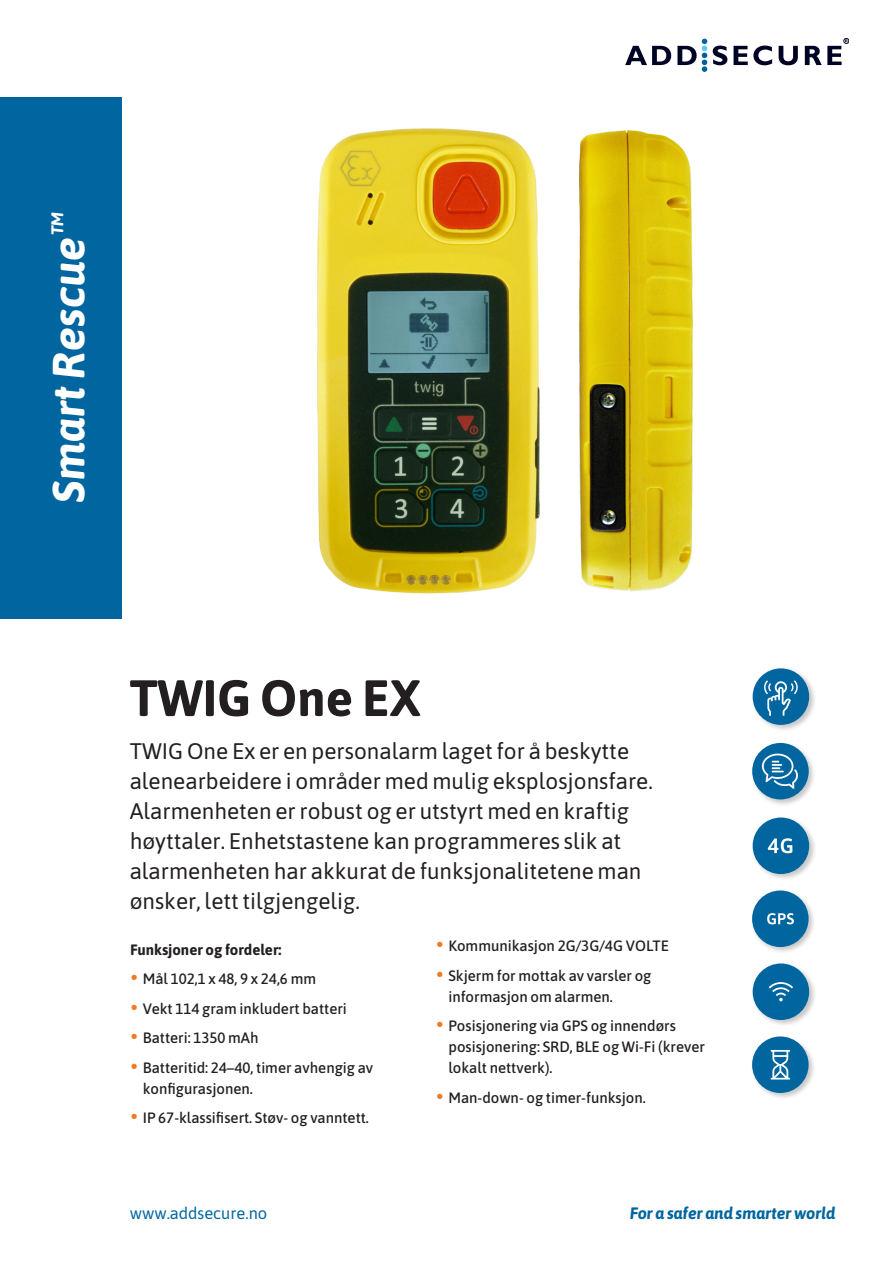
<style>
.page{position:relative;width:893px;height:1263px;background:#fff}
.page>*{position:absolute;margin:0;border:0;box-sizing:border-box;transform-origin:0 0}
.Headline2_AsapBd34_3{font:700 51px "Asap";color:#231f20}
.Category_AsapBoldIta{font:italic 700 45px "Asap";color:#fff}
.Preamble_Asap15_20{font:22.5px/30px "Asap";color:#231f20}
.t1{font:italic 700 16.5px "Asap";color:#01669f}
.t2{font:16.5px "Asap";color:#01669f}
.t3{font:500 15px/21px "Asap";color:#231f20}
.BodyText_Asap10_14{font:700 15px "Asap";color:#231f20}
</style>
<div class="page">
<svg style="left:625px;top:38px;width:224px;height:34px"></svg>
<img style="left:288px;top:128px;width:406px;height:466px">
<div style="left:0;top:98px;width:121px;height:521px;background:#01669f"></div>
<div style="left:751px;top:816px;width:66px;height:66px;background:#231f20;opacity:.25"></div>
<div style="left:754px;top:819px;width:54px;height:53px;background:#01669f;border-radius:50%"></div>
<svg style="left:768px;top:838px;width:24px;height:15px"></svg>
<div style="left:753px;top:817px;width:56px;height:57px;border:3px solid #01669f;border-radius:50%"></div>
<div style="left:751px;top:962px;width:66px;height:66px;background:#231f20;opacity:.25"></div>
<div style="left:754px;top:965px;width:54px;height:53px;background:#01669f;border-radius:50%"></div>
<svg style="left:769px;top:982px;width:24px;height:19px"></svg>
<div style="left:753px;top:963px;width:56px;height:57px;border:3px solid #01669f;border-radius:50%"></div>
<div style="left:751px;top:667px;width:66px;height:65px;background:#231f20;opacity:.25"></div>
<div style="left:754px;top:670px;width:54px;height:53px;background:#01669f;border-radius:50%"></div>
<svg style="left:764px;top:680px;width:34px;height:36px"></svg>
<div style="left:753px;top:668px;width:56px;height:57px;border:3px solid #01669f;border-radius:50%"></div>
<div style="left:750px;top:889px;width:66px;height:66px;background:#231f20;opacity:.25"></div>
<div style="left:754px;top:892px;width:53px;height:53px;background:#01669f;border-radius:50%"></div>
<svg style="left:767px;top:913px;width:27px;height:11px"></svg>
<div style="left:752px;top:890px;width:57px;height:57px;border:3px solid #01669f;border-radius:50%"></div>
<div style="left:750px;top:1035px;width:66px;height:66px;background:#231f20;opacity:.25"></div>
<div style="left:754px;top:1038px;width:53px;height:53px;background:#01669f;border-radius:50%"></div>
<svg style="left:771px;top:1050px;width:19px;height:29px"></svg>
<div style="left:752px;top:1036px;width:57px;height:57px;border:3px solid #01669f;border-radius:50%"></div>
<div style="left:750px;top:741px;width:66px;height:66px;background:#231f20;opacity:.25"></div>
<div style="left:754px;top:744px;width:53px;height:54px;background:#01669f;border-radius:50%"></div>
<svg style="left:762px;top:754px;width:36px;height:35px"></svg>
<div style="left:752px;top:743px;width:57px;height:56px;border:3px solid #01669f;border-radius:50%"></div>
<p class="Category_AsapBoldIta" style="left:38px;top:503px;width:294px;rotate:-90deg">Smart Rescue<sup>™</sup></p>
<p class="Headline2_AsapBd34_3" style="left:130px;top:662px;width:293px">TWIG One EX</p>
<p class="Preamble_Asap15_20" style="left:130px;top:735px;width:525px">TWIG One Ex er en personalarm laget for å beskytte alenearbeidere i områder med mulig eksplosjonsfare.<br>Alarmenheten er robust og er utstyrt med en kraftig høyttaler. Enhetstastene kan programmeres slik at alarmenheten har akkurat de funksjonalitetene man ønsker, lett tilgjengelig.</p>
<p class="BodyText_Asap10_14" style="left:130px;top:939px;width:153px">Funksjoner og fordeler:</p>
<p class="t3" style="left:143px;top:968px;width:175px">Mål 102,1 x 48, 9 x 24,6 mm</p>
<p class="t3" style="left:143px;top:997px;width:206px">Vekt 114 gram inkludert batteri</p>
<p class="t3" style="left:143px;top:1027px;width:117px">Batteri: 1350 mAh</p>
<p class="t3" style="left:143px;top:1056px;width:232px">Batteritid: 24–40, timer avhengig av konfigurasjonen.</p>
<p class="t3" style="left:143px;top:1107px;width:228px">IP 67-klassifisert. Støv- og vanntett.</p>
<p class="t2" style="left:130px;top:1201px;width:139px">www.addsecure.no</p>
<p class="t3" style="left:448px;top:935px;width:222px">Kommunikasjon 2G/3G/4G VOLTE</p>
<p class="t3" style="left:448px;top:964px;width:204px">Skjerm for mottak av varsler og informasjon om alarmen.</p>
<p class="t3" style="left:448px;top:1015px;width:258px">Posisjonering via GPS og innendørs posisjonering: SRD, BLE og Wi-Fi (krever lokalt nettverk).</p>
<p class="t3" style="left:448px;top:1086px;width:199px">Man-down- og timer-funksjon.</p>
<p class="t1" style="left:630px;top:1202px;width:207px">For a safer and smarter world</p>
</div>
